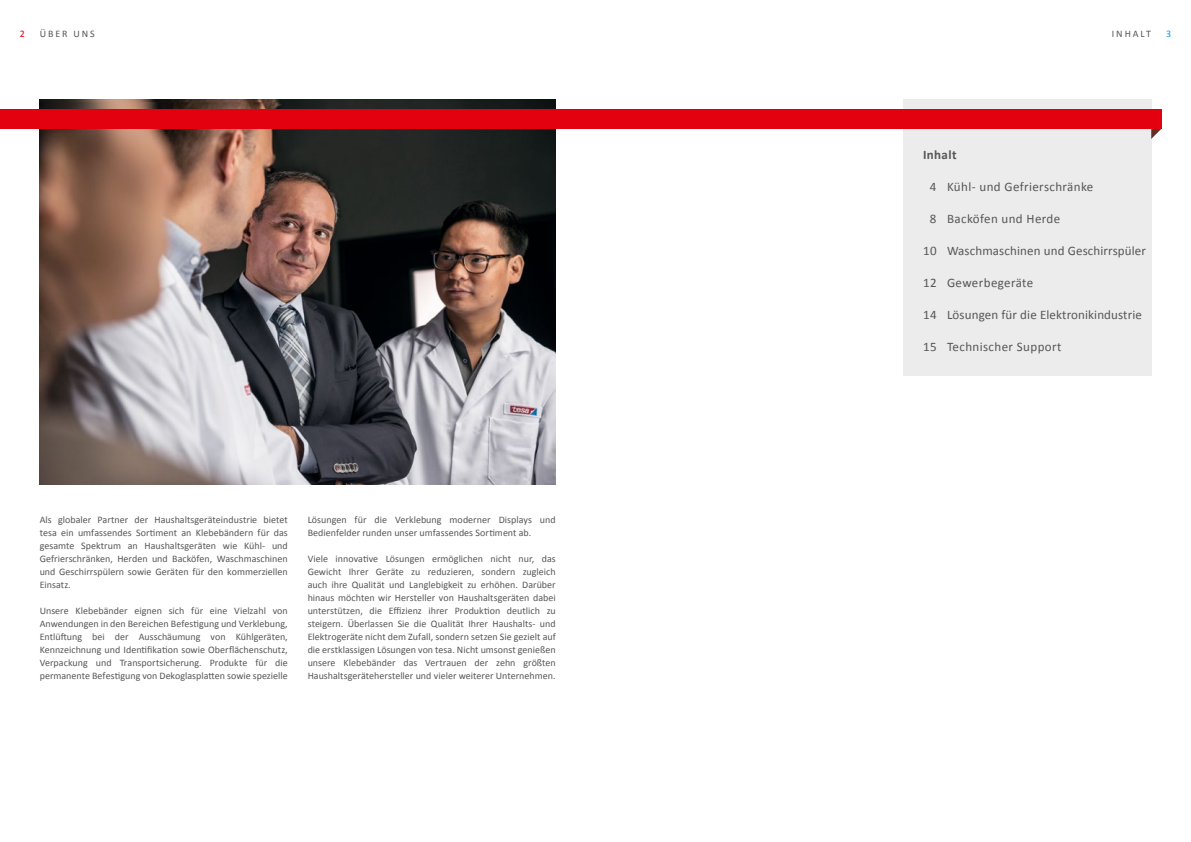
<style>
.page{position:relative;width:1191px;height:842px;background:#fff}
.page>*{position:absolute;margin:0;border:0;box-sizing:border-box;transform-origin:0 0}
.t1{font:13px "Calibri";letter-spacing:.03em;color:#565656}
.t2{font:13px "Calibri";letter-spacing:.01em;color:#565656}
.t3{font:700 13px "Calibri";letter-spacing:.03em;color:#565656}
.t4{font:10px/13px "Calibri";color:#565656;text-align:justify}
.t5{font:10px "Calibri";color:#e3000f}
.t6{font:10px "Calibri";color:#009ddf}
</style>
<div class="page">
<div style="left:903px;top:99px;width:248px;height:277px;background:#ececed"></div>
<img style="left:40px;top:99px;width:516px;height:385px">
<svg style="left:1151px;top:129px;width:10px;height:10px"></svg>
<div style="left:0;top:109px;width:1161px;height:20px;background:#e3000f"></div>
<p class="t4" style="left:40px;top:27px;width:56px">ÜBER UNS</p>
<p class="t4" style="left:1111px;top:27px;width:41px">INHALT</p>
<p class="t5" style="left:20px;top:28px;width:7px">2</p>
<p class="t6" style="left:1166px;top:28px;width:7px">3</p>
<p class="t4" style="left:40px;top:513px;width:250px">Als globaler Partner der Haushaltsgeräteindustrie bietet tesa ein umfassendes Sortiment an Klebebändern für das gesamte Spektrum an Haushaltsgeräten wie Kühl- und Gefrierschränken, Herden und Backöfen, Waschmaschinen und Geschirrspülern sowie Geräten für den kommerziellen Einsatz.</p>
<p class="t4" style="left:40px;top:604px;width:250px">Unsere Klebebänder eignen sich für eine Vielzahl von Anwendungen in den Bereichen Befestigung und Verklebung, Entlüftung bei der Ausschäumung von Kühlgeräten, Kennzeichnung und Identifikation sowie Oberflächenschutz, Verpackung und Transportsicherung. Produkte für die permanente Befestigung von Dekoglasplatten sowie spezielle</p>
<p class="t4" style="left:308px;top:513px;width:250px">Lösungen für die Verklebung moderner Displays und<br>Bedienfelder runden unser umfassendes Sortiment ab.</p>
<p class="t4" style="left:308px;top:552px;width:250px">Viele innovative Lösungen ermöglichen nicht nur, das Gewicht Ihrer Geräte zu reduzieren, sondern zugleich auch ihre Qualität und Langlebigkeit zu erhöhen. Darüber hinaus möchten wir Hersteller von Haushaltsgeräten dabei unterstützen, die Effizienz ihrer Produktion deutlich zu steigern. Überlassen Sie die Qualität Ihrer Haushalts- und Elektrogeräte nicht dem Zufall, sondern setzen Sie gezielt auf die erstklassigen Lösungen von tesa. Nicht umsonst genießen unsere Klebebänder das Vertrauen der zehn größten Haushaltsgerätehersteller und vieler weiterer Unternehmen.</p>
<h1 class="t3" style="left:923px;top:147px;width:35px">Inhalt</h1>
<h1 class="t1" style="left:929px;top:179px;width:165px">4 Kühl- und Gefrierschränke</h1>
<h1 class="t1" style="left:929px;top:211px;width:132px">8 Backöfen und Herde</h1>
<h1 class="t2" style="left:923px;top:243px;width:224px">10 Waschmaschinen und Geschirrspüler</h1>
<h1 class="t1" style="left:923px;top:275px;width:112px">12 Gewerbegeräte</h1>
<h1 class="t2" style="left:923px;top:307px;width:220px">14 Lösungen für die Elektronikindustrie</h1>
<h1 class="t1" style="left:923px;top:339px;width:140px">15 Technischer Support</h1>
</div>
